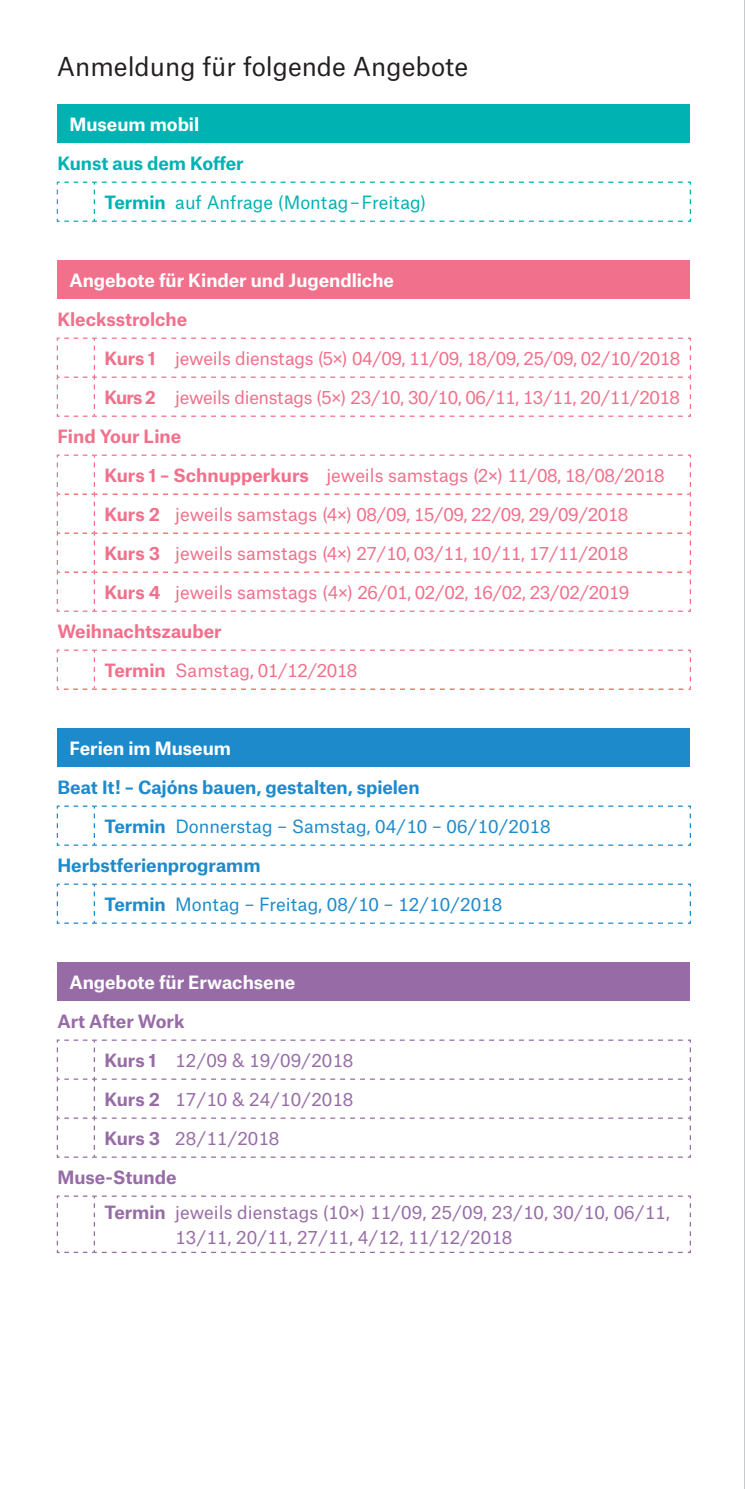
<style>
.page{position:relative;width:745px;height:1489px;background:#fff}
.page>*{position:absolute;margin:0;border:0;box-sizing:border-box;transform-origin:0 0}
.t1{font:25px "Atlas Grotesk";color:#231f20}
.t2{font:17.5px "Atlas Grotesk";letter-spacing:-.02em;color:#f1708b}
.t3{font:17.5px/35px "Atlas Grotesk";color:#976ca6}
.t4{font:17.5px "Atlas Grotesk";color:#1d8acb}
.t5{font:700 17.5px "Atlas Grotesk";color:#fff}
.t6{font:700 17.5px "Atlas Grotesk";color:#1d8acb}
.t7{font:17.5px "Atlas Grotesk";color:#f1708b}
.t8{font:700 17.5px "Atlas Grotesk";color:#f1708b}
.t9{font:17.5px "Atlas Grotesk";color:#00b2b2}
.t10{font:700 17.5px "Atlas Grotesk";letter-spacing:-.005em;color:#00b2b2}
.t11{font:700 17.5px "Atlas Grotesk";color:#976ca6}
.s1{font-weight:700}
</style>
<div class="page">
<hr style="left:744px;top:0;width:1px;height:1488px;background:#939598">
<div style="left:57px;top:104px;width:633px;height:39px;background:#00b2b2"></div>
<div style="left:57px;top:260px;width:633px;height:39px;background:#f1708b"></div>
<div style="left:57px;top:728px;width:633px;height:39px;background:#1d8acb"></div>
<div style="left:57px;top:962px;width:633px;height:39px;background:#976ca6"></div>
<svg style="left:56px;top:805px;width:635px;height:41px"></svg>
<svg style="left:56px;top:883px;width:635px;height:41px"></svg>
<svg style="left:56px;top:1039px;width:635px;height:119px"></svg>
<svg style="left:56px;top:1195px;width:635px;height:58px"></svg>
<svg style="left:56px;top:181px;width:635px;height:41px"></svg>
<svg style="left:56px;top:337px;width:635px;height:80px"></svg>
<svg style="left:56px;top:454px;width:635px;height:158px"></svg>
<svg style="left:56px;top:649px;width:635px;height:40px"></svg>
<h1 class="t1" style="left:57px;top:46px;width:413px">Anmeldung für folgende Angebote</h1>
<p class="t5" style="left:69px;top:110px;width:131px">Museum mobil</p>
<p class="t10" style="left:57px;top:149px;width:188px">Kunst aus dem Koffer</p>
<p class="t9" style="left:104px;top:188px;width:323px"><span class="s1">Termin</span> auf Anfrage (Montag – Freitag)</p>
<p class="t5" style="left:69px;top:266px;width:326px">Angebote für Kinder und Jugendliche</p>
<p class="t8" style="left:57px;top:305px;width:131px">Klecksstrolche</p>
<p class="t2" style="left:104px;top:344px;width:577px"><span class="s1">Kurs 1</span> jeweils dienstags (5×) 04/09, 11/09, 18/09, 25/09, 02/10/2018</p>
<p class="t2" style="left:104px;top:383px;width:576px"><span class="s1">Kurs 2</span> jeweils dienstags (5×) 23/10, 30/10, 06/11, 13/11, 20/11/2018</p>
<p class="t8" style="left:57px;top:422px;width:125px">Find Your Line</p>
<p class="t7" style="left:104px;top:461px;width:561px"><span class="s1">Kurs 1 – Schnupperkurs</span> jeweils samstags (2×) 11/08, 18/08/2018</p>
<p class="t2" style="left:104px;top:500px;width:525px"><span class="s1">Kurs 2</span> jeweils samstags (4×) 08/09, 15/09, 22/09, 29/09/2018</p>
<p class="t2" style="left:104px;top:539px;width:525px"><span class="s1">Kurs 3</span> jeweils samstags (4×) 27/10, 03/11, 10/11, 17/11/2018</p>
<p class="t2" style="left:104px;top:578px;width:526px"><span class="s1">Kurs 4</span> jeweils samstags (4×) 26/01, 02/02, 16/02, 23/02/2019</p>
<p class="t8" style="left:57px;top:616px;width:166px">Weihnachtszauber</p>
<p class="t2" style="left:104px;top:656px;width:254px"><span class="s1">Termin</span> Samstag, 01/12/2018</p>
<p class="t5" style="left:69px;top:733px;width:163px">Ferien im Museum</p>
<p class="t6" style="left:57px;top:772px;width:363px">Beat It! – Cajóns bauen, gestalten, spielen</p>
<p class="t4" style="left:104px;top:812px;width:447px"><span class="s1">Termin</span> Donnerstag – Samstag, 04/10 – 06/10/2018</p>
<p class="t6" style="left:57px;top:850px;width:204px">Herbstferienprogramm</p>
<p class="t4" style="left:104px;top:890px;width:399px"><span class="s1">Termin</span> Montag – Freitag, 08/10 – 12/10/2018</p>
<p class="t5" style="left:69px;top:967px;width:227px">Angebote für Erwachsene</p>
<p class="t11" style="left:57px;top:1006px;width:128px">Art After Work</p>
<p class="t3" style="left:104px;top:1040px;width:250px"><span class="s1">Kurs 1</span> 12/09 &amp; 19/09/2018</p>
<p class="t3" style="left:104px;top:1079px;width:250px"><span class="s1">Kurs 2</span> 17/10 &amp; 24/10/2018</p>
<p class="t3" style="left:104px;top:1118px;width:176px"><span class="s1">Kurs 3</span> 28/11/2018</p>
<p class="t3" style="left:104px;top:1157px;width:566px;text-indent:-47px"><span class="s1">Muse-Stunde<br>Termin</span> jeweils dienstags (10×) 11/09, 25/09, 23/10, 30/10, 06/11,</p>
<p class="t3" style="left:175px;top:1217px;width:338px">13/11, 20/11, 27/11, 4/12, 11/12/2018</p>
</div>
